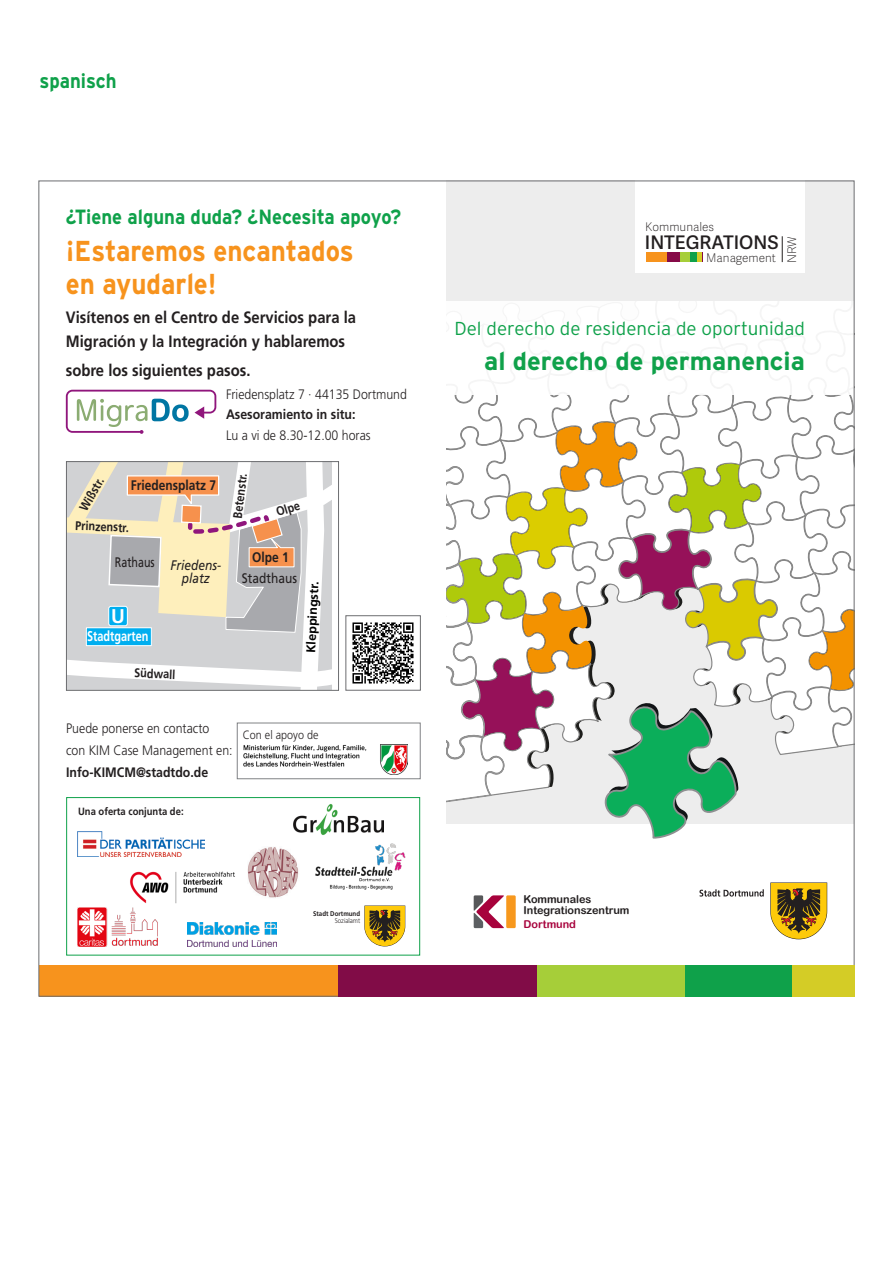
<style>
.page{position:relative;width:893px;height:1263px;background:#fff}
.page>*{position:absolute;margin:0;border:0;box-sizing:border-box;transform-origin:0 0}
.t1{font:700 28.8px/33px "Interstate";color:#f7931d;scale:.9 1}
.t2{font:700 25.5px "Interstate";color:#0fa14a}
.t3{font:700 20.55px "Interstate";color:#0fa14a;scale:.9 1}
.t4{font:700 19.8px "Frutiger LT";color:#fff;scale:.96 1}
.t5{font:300 18.75px "Interstate";color:#0fa14a}
.t6{font:600 18.75px "Adelle Sans Devanagari";color:#231f20}
.t7{font:700 16.5px/24.6px "Frutiger LT Pro";color:#231f20;scale:.9 1}
.t8{font:700 14.25px "Frutiger LT";color:#fff;scale:.77 1}
.t9{font:700 13.8px "Frutiger LT";color:#231f20;scale:.86 1}
.t10{font:italic 13.8px/13.4px "Frutiger LT";color:#231f20;text-align:center;scale:.86 1}
.t11{font:13.8px "Frutiger LT";color:#231f20;scale:.86 1}
.t12{font:13.8px "Frutiger LT";color:#231f20;scale:.77 1}
.t13{font:300 13.65px/21.9px "Frutiger LT Pro";color:#231f20;scale:.9 1}
.t14{font:700 12.6px "Frutiger LT";color:#231f20;scale:.86 1}
.t15{font:700 12.6px "Frutiger LT";color:#000}
.t16{font:100 12px "Adelle Sans Devanagari";color:#231f20}
.t17{font:300 12px "Frutiger LT Pro";color:#231f20;scale:.9 1}
.t18{font:10.8px/10.5px "Arial Rounded MT Bold";color:#231f20}
.t19{font:10.8px "Arial Rounded MT Bold";color:#a7023c}
.t20{font:700 10.5px "Frutiger LT Pro";color:#231f20;scale:.9 1}
.t21{font:700 6.9px/7.5px "Frutiger LT";color:#231f20;text-align:right;scale:.9 1}
.s1{font-weight:700}
.s2{font-weight:300}
</style>
<div class="page">
<div style="left:446px;top:181px;width:408px;height:120px;background:#ededed"></div>
<svg style="left:770px;top:882px;width:57px;height:57px;background:#a7892e"></svg>
<svg style="left:699px;top:889px;width:65px;height:7px"></svg>
<div style="left:506px;top:895px;width:10px;height:33px;background:#f7981d"></div>
<svg style="left:474px;top:895px;width:30px;height:33px"></svg>
<div style="left:636px;top:181px;width:169px;height:92px;background:#fff"></div>
<svg style="left:446px;top:301px;width:409px;height:538px"></svg>
<div style="left:446px;top:301px;width:408px;height:94px;background:#fff"></div>
<div style="left:646px;top:253px;width:56px;height:9px;background:#f7931d"></div>
<div style="left:667px;top:253px;width:35px;height:9px;background:#860a47"></div>
<div style="left:680px;top:253px;width:22px;height:9px;background:#a6ce39"></div>
<div style="left:690px;top:253px;width:12px;height:9px;background:#0fa14a"></div>
<div style="left:697px;top:253px;width:5px;height:9px;background:#d4cc26"></div>
<svg style="left:782px;top:236px;width:1px;height:26px"></svg>
<div style="left:66px;top:797px;width:354px;height:158px;border:1px solid #0fa14a"></div>
<svg style="left:68px;top:463px;width:264px;height:225px"></svg>
<div style="left:66px;top:461px;width:273px;height:229px;border:1px solid #6c6d70"></div>
<svg style="left:66px;top:390px;width:150px;height:44px"></svg>
<img style="left:247px;top:847px;width:52px;height:51px">
<img style="left:294px;top:804px;width:89px;height:31px">
<img style="left:78px;top:908px;width:80px;height:39px">
<img style="left:130px;top:871px;width:105px;height:33px">
<img style="left:78px;top:832px;width:127px;height:25px">
<svg style="left:364px;top:905px;width:41px;height:41px;background:#a7892f"></svg>
<img style="left:188px;top:923px;width:88px;height:24px">
<img style="left:315px;top:843px;width:91px;height:47px">
<div style="left:346px;top:615px;width:75px;height:75px;background:#fff;border:1px solid #6c6d70"></div>
<img style="left:352px;top:622px;width:62px;height:62px">
<div style="left:237px;top:723px;width:183px;height:56px;background:#fff;border:1px solid #808285"></div>
<img style="left:244px;top:745px;width:164px;height:29px">
<div style="left:39px;top:965px;width:300px;height:31px;background:#f7931d"></div>
<div style="left:339px;top:965px;width:198px;height:31px;background:#810c47"></div>
<div style="left:537px;top:965px;width:148px;height:31px;background:#a6ce39"></div>
<div style="left:685px;top:965px;width:107px;height:31px;background:#0fa14a"></div>
<div style="left:792px;top:965px;width:62px;height:31px;background:#d4cc26"></div>
<p class="t3" style="left:40px;top:69px;width:87px">spanisch</p>
<p class="t3" style="left:66px;top:206px;width:374px">¿Tiene alguna duda? ¿Necesita apoyo?</p>
<p class="t1" style="left:66px;top:234px;width:321px">¡Estaremos encantados en ayudarle!</p>
<p class="t7" style="left:66px;top:305px;width:324px">Visítenos en el Centro de Servicios para la<br>Migración y la Integración y hablaremos</p>
<p class="t7" style="left:66px;top:358px;width:207px">sobre los siguientes pasos.</p>
<p class="t13" style="left:226px;top:383px;width:203px">Friedensplatz 7 · 44135 Dortmund</p>
<p class="t13" style="left:226px;top:404px;width:162px;line-height:20.5px"><span class="s1">Asesoramiento in situ:<br></span>Lu a vi de 8.30-12.00 horas</p>
<p class="t14" style="left:76px;top:506px;width:43px;rotate:-60deg">Wißstr.</p>
<p class="t9" style="left:131px;top:477px;width:101px">Friedensplatz 7</p>
<p class="t14" style="left:76px;top:518px;width:64px;rotate:2deg">Prinzenstr.</p>
<p class="t12" style="left:115px;top:554px;width:53px">Rathaus</p>
<p class="t4" style="left:111px;top:605px;width:16px">U</p>
<p class="t8" style="left:87px;top:628px;width:81px">Stadtgarten</p>
<p class="t10" style="left:171px;top:558px;width:60px">Friedens&shy;platz</p>
<p class="t14" style="left:134px;top:665px;width:49px;rotate:2deg">Südwall</p>
<p class="t14" style="left:230px;top:517px;width:54px;rotate:-83deg">Betenstr.</p>
<p class="t14" style="left:274px;top:505px;width:30px;rotate:-17deg">Olpe</p>
<p class="t9" style="left:252px;top:549px;width:44px">Olpe 1</p>
<p class="t11" style="left:242px;top:570px;width:66px">Stadthaus</p>
<p class="t15" style="left:303px;top:652px;width:73px;rotate:-87deg">Kleppingstr.</p>
<p class="t13" style="left:66px;top:717px;width:187px">Puede ponerse en contacto<br>con KIM Case Management en:<br><span class="s1">Info-KIMCM@stadtdo.de</span></p>
<p class="t20" style="left:78px;top:805px;width:119px">Una oferta conjunta de:</p>
<p class="t17" style="left:243px;top:727px;width:86px">Con el apoyo de</p>
<p class="t21" style="left:313px;top:909px;width:54px">Stadt Dortmund<br><span class="s2">Sozialamt</span></p>
<p class="t16" style="left:645px;top:218px;width:70px">Kommunales</p>
<p class="t16" style="left:706px;top:249px;width:71px">Management</p>
<p class="t6" style="left:645px;top:232px;width:135px">INTEGRATIONS</p>
<p class="t16" style="left:783px;top:263px;width:28px;rotate:-90deg">NRW</p>
<p class="t5" style="left:454px;top:318px;width:352px">Del derecho de residencia de oportunidad</p>
<p class="t2" style="left:484px;top:347px;width:322px">al derecho de permanencia</p>
<p class="t18" style="left:523px;top:894px;width:108px">Kommunales<br>Integrationszentrum</p>
<p class="t19" style="left:523px;top:918px;width:54px">Dortmund</p>
</div>
